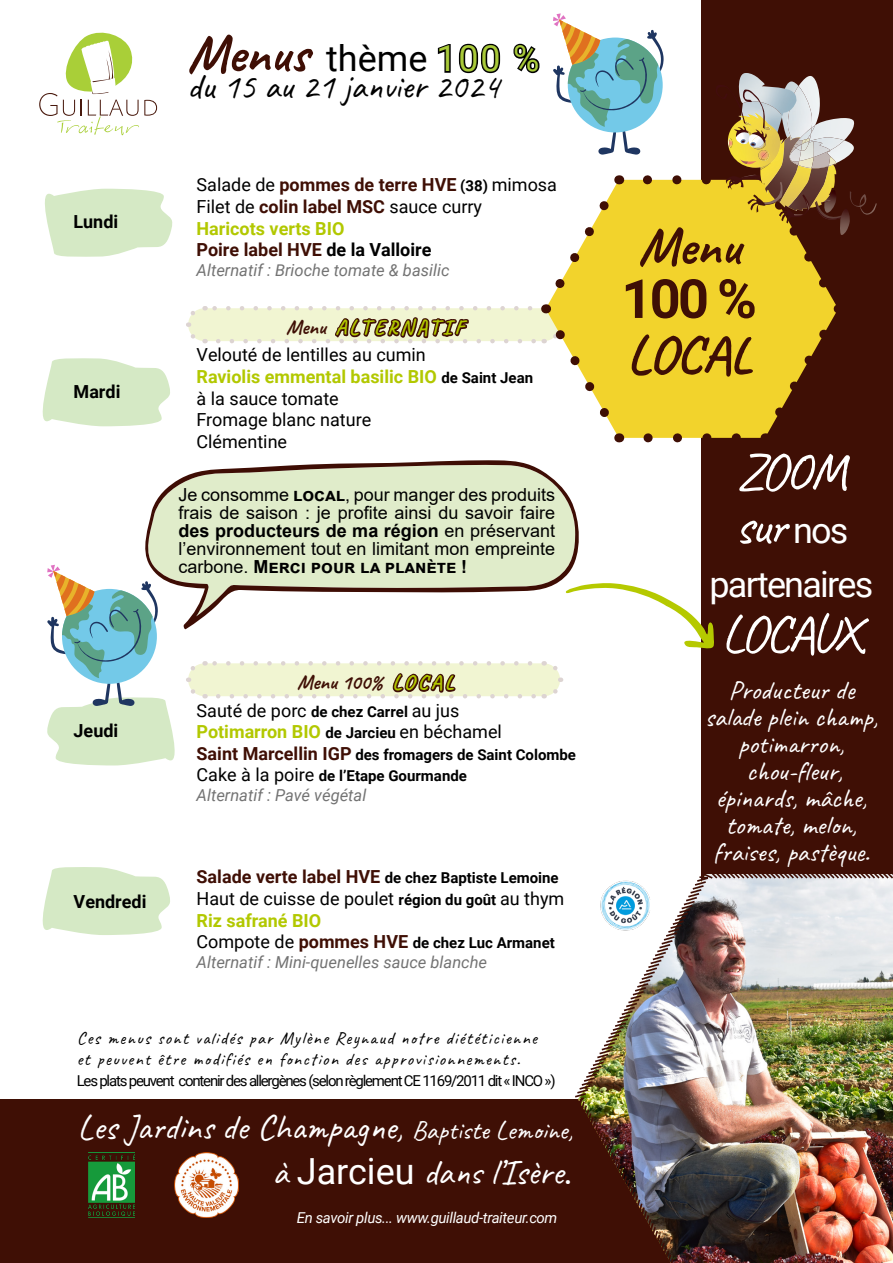
<style>
.page{position:relative;width:893px;height:1263px;background:#fff}
.page>*{position:absolute;margin:0;border:0;box-sizing:border-box;transform-origin:0 0}
.t1{font:54px "Caveat";letter-spacing:-.05em;color:#fff}
.t2{font:700 54px "Caveat";color:#3f0f05}
.t3{font:700 54px "Roboto";color:#3f0f05}
.t4{font:36px "Caveat";color:#fff}
.t5{font:36px "Caveat";color:#000}
.t6{font:36px "Roboto";color:#000}
.t7{font:36px "Roboto";letter-spacing:-.05em;color:#fff}
.t8{font:27px/27px "Caveat";color:#fff;text-align:center}
.t9{font:700 21px "Caveat";letter-spacing:.12em;color:#3f0f05}
.t10{font:700 21px "Caveat";color:#3f0f05}
.t11{font:18px/18px "Arial";color:#000;text-align:justify}
.t12{font:18px "Roboto";color:#000}
.t13{font:18px "Caveat";letter-spacing:.075em;color:#000}
.t14{font:700 18px "Roboto";color:#b2c800}
.t15{font:700 18px "Roboto";color:#3f0f05}
.t16{font:700 18px "Roboto";color:#000}
.Alternatif{font:italic 16.5px "Roboto";color:#737373}
.t17{font:700 15px "Roboto";color:#000}
.t18{font:15px "Roboto";letter-spacing:-.08em;color:#000}
.t19{font:italic 15px "Roboto";letter-spacing:-.025em;color:#fff}
.s1{font-family:"Caveat";font-weight:700;font-size:54px;color:#3f0f05}
.s2{font-weight:400;color:#000}
.s3{font-size:15px;color:#000}
.s4{font-weight:700;color:#3f0f05}
.s5{color:#000}
.s6{font-weight:700}
.s7{font-weight:700;font-size:15px}
.s8{font-size:18px;color:#3f0f05}
.s9{font-weight:400;font-size:18px}
.s10{font-size:27px}
.s11{font-family:"Roboto"}
.s12{font-family:"Roboto";font-size:36px}
</style>
<div class="page">
<div style="left:0;top:1099px;width:893px;height:164px;background:#3f0f05"></div>
<div style="left:701px;top:0;width:192px;height:1030px;background:#3f0f05"></div>
<svg style="left:45px;top:188px;width:128px;height:69px"></svg>
<svg style="left:42px;top:358px;width:128px;height:69px"></svg>
<svg style="left:42px;top:867px;width:128px;height:68px"></svg>
<svg style="left:583px;top:583px;width:131px;height:66px"></svg>
<svg style="left:39px;top:32px;width:118px;height:103px"></svg>
<img style="left:843px;top:209px;width:7px;height:26px">
<img style="left:843px;top:118px;width:11px;height:23px">
<img style="left:843px;top:148px;width:11px;height:12px">
<img style="left:843px;top:137px;width:1px;height:13px">
<svg style="left:186px;top:13px;width:657px;height:429px"></svg>
<img style="left:849px;top:191px;width:28px;height:25px">
<svg style="left:544px;top:661px;width:20px;height:37px"></svg>
<svg style="left:47px;top:565px;width:490px;height:201px"></svg>
<svg style="left:140px;top:460px;width:443px;height:170px;fill:#e0ecca"></svg>
<img style="left:575px;top:874px;width:318px;height:389px">
<img style="left:89px;top:1155px;width:45px;height:61px">
<img style="left:174px;top:1153px;width:65px;height:64px">
<p class="t16" style="left:74px;top:209px;width:46px">Lundi</p>
<p class="t16" style="left:74px;top:379px;width:48px">Mardi</p>
<p class="t6" style="left:187px;top:33px;width:354px"><span class="s1">Menus</span> thème 100 %</p>
<p class="t5" style="left:187px;top:64px;width:313px">du 15 au 21 janvier 2024</p>
<p class="t15" style="left:197px;top:172px;width:362px"><span class="s2">Salade de</span> pommes de terre HVE <span class="s3">(38)</span> <span class="s2">mimosa</span></p>
<p class="t12" style="left:197px;top:194px;width:287px">Filet de <span class="s4">colin label MSC</span> sauce curry</p>
<p class="t14" style="left:197px;top:216px;width:149px">Haricots verts BIO</p>
<p class="t15" style="left:197px;top:237px;width:236px">Poire label HVE <span class="s5">de la Valloire</span></p>
<p class="Alternatif" style="left:197px;top:259px;width:254px">Alternatif : Brioche tomate &amp; basilic</p>
<p class="t9" style="left:286px;top:314px;width:179px">Menu ALTERNATIF</p>
<p class="t12" style="left:197px;top:342px;width:231px">Velouté de lentilles au cumin</p>
<p class="t14" style="left:197px;top:364px;width:338px">Raviolis emmental basilic BIO <span class="s3">de Saint Jean</span></p>
<p class="t12" style="left:197px;top:386px;width:144px">à la sauce tomate</p>
<p class="t12" style="left:197px;top:407px;width:176px">Fromage blanc nature</p>
<p class="t12" style="left:197px;top:429px;width:92px">Clémentine</p>
<p class="t11" style="left:179px;top:485px;width:378px">Je consomme <span class="s6">local</span>, pour manger des produits frais de saison : je profite ainsi du savoir faire <span class="s6">des producteurs de ma région</span> en préservant l’environnement tout en limitant mon empreinte carbone. <span class="s6">Merci pour la planète !</span></p>
<p class="t16" style="left:74px;top:718px;width:46px">Jeudi</p>
<p class="t16" style="left:74px;top:888px;width:74px">Vendredi</p>
<p class="t10" style="left:297px;top:669px;width:158px">Menu 100% LOCAL</p>
<p class="t12" style="left:197px;top:697px;width:264px">Sauté de porc <span class="s7">de chez Carrel</span> au jus</p>
<p class="t14" style="left:197px;top:719px;width:307px">Potimarron BIO <span class="s3">de Jarcieu</span> <span class="s2">en béchamel</span></p>
<p class="t17" style="left:197px;top:744px;width:381px"><span class="s8">Saint Marcellin IGP</span> des fromagers de Saint Colombe</p>
<p class="t17" style="left:197px;top:765px;width:272px"><span class="s9">Cake à la poire</span> de l’Etape Gourmande</p>
<p class="Alternatif" style="left:197px;top:784px;width:171px">Alternatif : Pavé végétal</p>
<p class="t17" style="left:197px;top:867px;width:364px"><span class="s8">Salade verte label HVE</span> de chez Baptiste Lemoine</p>
<p class="t12" style="left:197px;top:886px;width:369px">Haut de cuisse de poulet <span class="s7">région du goût</span> au thym</p>
<p class="t14" style="left:197px;top:907px;width:126px">Riz safrané BIO</p>
<p class="t17" style="left:197px;top:932px;width:360px"><span class="s9">Compote de</span> <span class="s8">pommes HVE</span> de chez Luc Armanet</p>
<p class="Alternatif" style="left:197px;top:950px;width:292px">Alternatif : Mini-quenelles sauce blanche</p>
<p class="t13" style="left:77px;top:1027px;width:462px">Ces menus sont validés par Mylène Reynaud notre diététicienne</p>
<p class="t13" style="left:77px;top:1048px;width:445px">et peuvent être modifiés en fonction des approvisionnements.</p>
<p class="t18" style="left:77px;top:1070px;width:480px">Les plats peuvent contenir des allergènes (selon règlement CE 1169/2011 dit « INCO »)</p>
<p class="t4" style="left:78px;top:1104px;width:497px">Les Jardins de Champagne, <span class="s10">Baptiste Lemoine,</span></p>
<p class="t4" style="left:272px;top:1149px;width:302px">à <span class="s11">Jarcieu</span> dans l’Isère<span class="s11">.</span></p>
<p class="t19" style="left:297px;top:1207px;width:262px">En savoir plus... www.guillaud-traiteur.com</p>
<p class="t2" style="left:638px;top:212px;width:104px">Menu</p>
<p class="t3" style="left:621px;top:261px;width:137px">100 %</p>
<p class="t2" style="left:627px;top:320px;width:126px">LOCAL</p>
<p class="t1" style="left:736px;top:438px;width:112px">ZOOM</p>
<p class="t1" style="left:734px;top:492px;width:115px">sur <span class="s12">nos</span></p>
<p class="t7" style="left:710px;top:559px;width:165px">partenaires</p>
<p class="t1" style="left:721px;top:600px;width:142px">LOCAUX</p>
<p class="t8" style="left:705px;top:677px;width:175px">Producteur de salade plein champ, potimarron,</p>
<p class="t8" style="left:713px;top:758px;width:158px">chou-fleur, épinards, mâche, tomate, melon, fraises, pastèque.</p>
</div>
